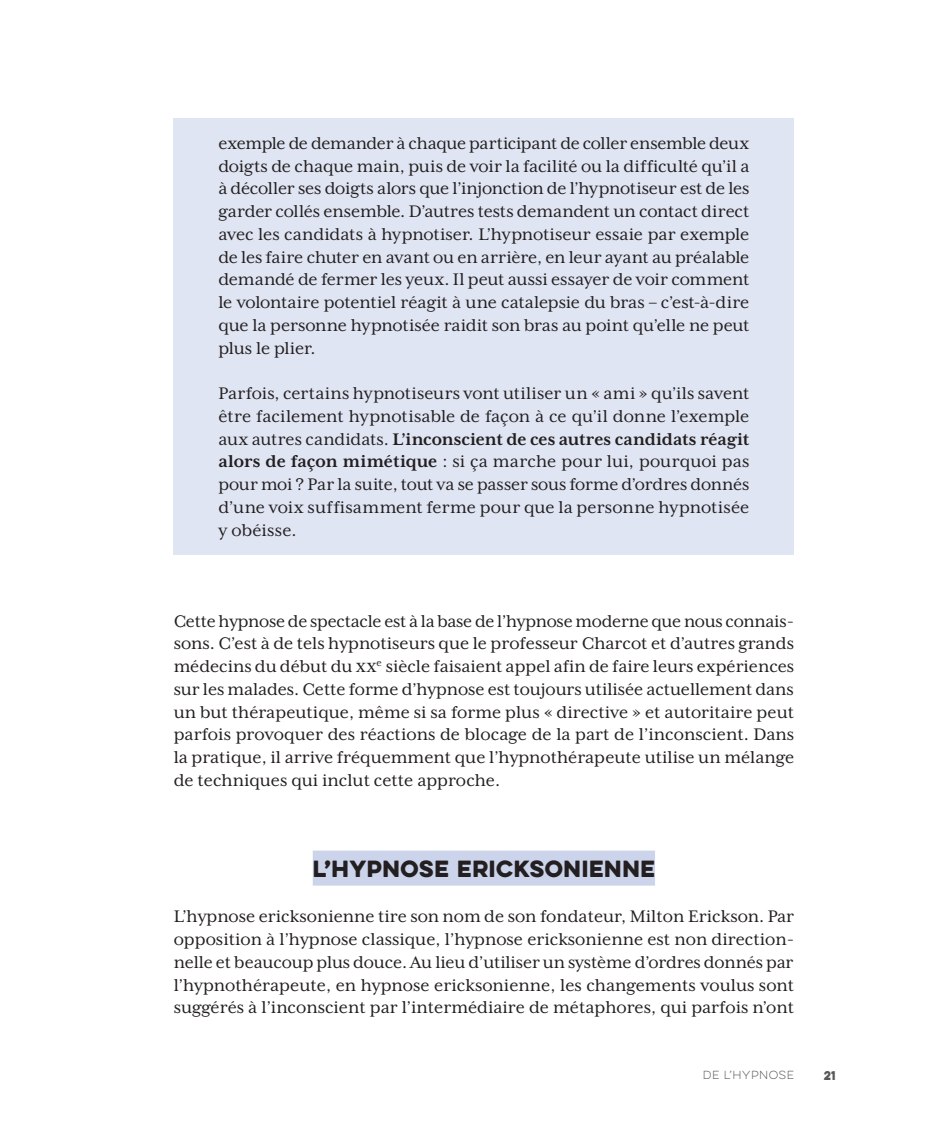
<style>
.page{position:relative;width:943px;height:1141px;background:#fff}
.page>*{position:absolute;margin:0;border:0;box-sizing:border-box;transform-origin:0 0}
.t1{font:21px "Eveleth Clean";letter-spacing:.03em;color:#231f20}
.t2{font:19.25px/22.8px "Mrs Eaves XL Serif OT";color:#231f20;text-align:justify}
.t3{font:11.38px "Eveleth Clean";color:#57585a}
.t4{font:100 10.5px "Eveleth Clean";color:#57585a}
.s1{font-weight:700}
</style>
<div class="page">
<div style="left:174px;top:119px;width:620px;height:253px;background:#e0e5f3"></div>
<div style="left:174px;top:369px;width:620px;height:185px;background:#e0e5f3"></div>
<div style="left:313px;top:851px;width:342px;height:35px;background:#cbd4ea"></div>
<p class="t2" style="left:218px;top:132px;width:532px">exemple de demander à chaque participant de coller ensemble deux doigts de chaque main, puis de voir la facilité ou la difficulté qu’il a à décoller ses doigts alors que l’injonction de l’hypnotiseur est de les garder collés ensemble. D’autres tests demandent un contact direct avec les candidats à hypnotiser. L’hypnotiseur essaie par exemple de les faire chuter en avant ou en arrière, en leur ayant au préalable demandé de fermer les yeux. Il peut aussi essayer de voir comment le volontaire potentiel réagit à une catalepsie du bras – c’est-à-dire que la personne hypnotisée raidit son bras au point qu’elle ne peut plus le plier.</p>
<p class="t2" style="left:218px;top:382px;width:532px">Parfois, certains hypnotiseurs vont utiliser un « ami » qu’ils savent être facilement hypnotisable de façon à ce qu’il donne l’exemple aux autres candidats. <span class="s1">L’inconscient de ces autres candidats réagit alors de façon mimétique</span> : si ça marche pour lui, pourquoi pas pour moi ? Par la suite, tout va se passer sous forme d’ordres donnés d’une voix suffisamment ferme pour que la personne hypnotisée y obéisse.</p>
<p class="t2" style="left:174px;top:610px;width:622px">Cette hypnose de spectacle est à la base de l’hypnose moderne que nous connais&shy;sons. C’est à de tels hypnotiseurs que le professeur Charcot et d’autres grands médecins du début du xx<sup>e</sup> siècle faisaient appel afin de faire leurs expériences sur les malades. Cette forme d’hypnose est toujours utilisée actuellement dans un but thérapeutique, même si sa forme plus « directive » et autoritaire peut parfois provoquer des réactions de blocage de la part de l’inconscient. Dans la pratique, il arrive fréquemment que l’hypnothérapeute utilise un mélange de techniques qui inclut cette approche.</p>
<p class="t1" style="left:313px;top:852px;width:344px">L’HYPNOSE ERICKSONIENNE</p>
<p class="t2" style="left:174px;top:905px;width:622px">L’hypnose ericksonienne tire son nom de son fondateur, Milton Erickson. Par opposition à l’hypnose classique, l’hypnose ericksonienne est non direction&shy;nelle et beaucoup plus douce. Au lieu d’utiliser un système d’ordres donnés par l’hypnothérapeute, en hypnose ericksonienne, les changements voulus sont suggérés à l’inconscient par l’intermédiaire de métaphores, qui parfois n’ont</p>
<p class="t4" style="left:703px;top:1068px;width:40px">DE L’HYPN</p>
<p class="t4" style="left:768px;top:1068px;width:27px">OSE</p>
<p class="t3" style="left:823px;top:1067px;width:13px">21</p>
</div>
